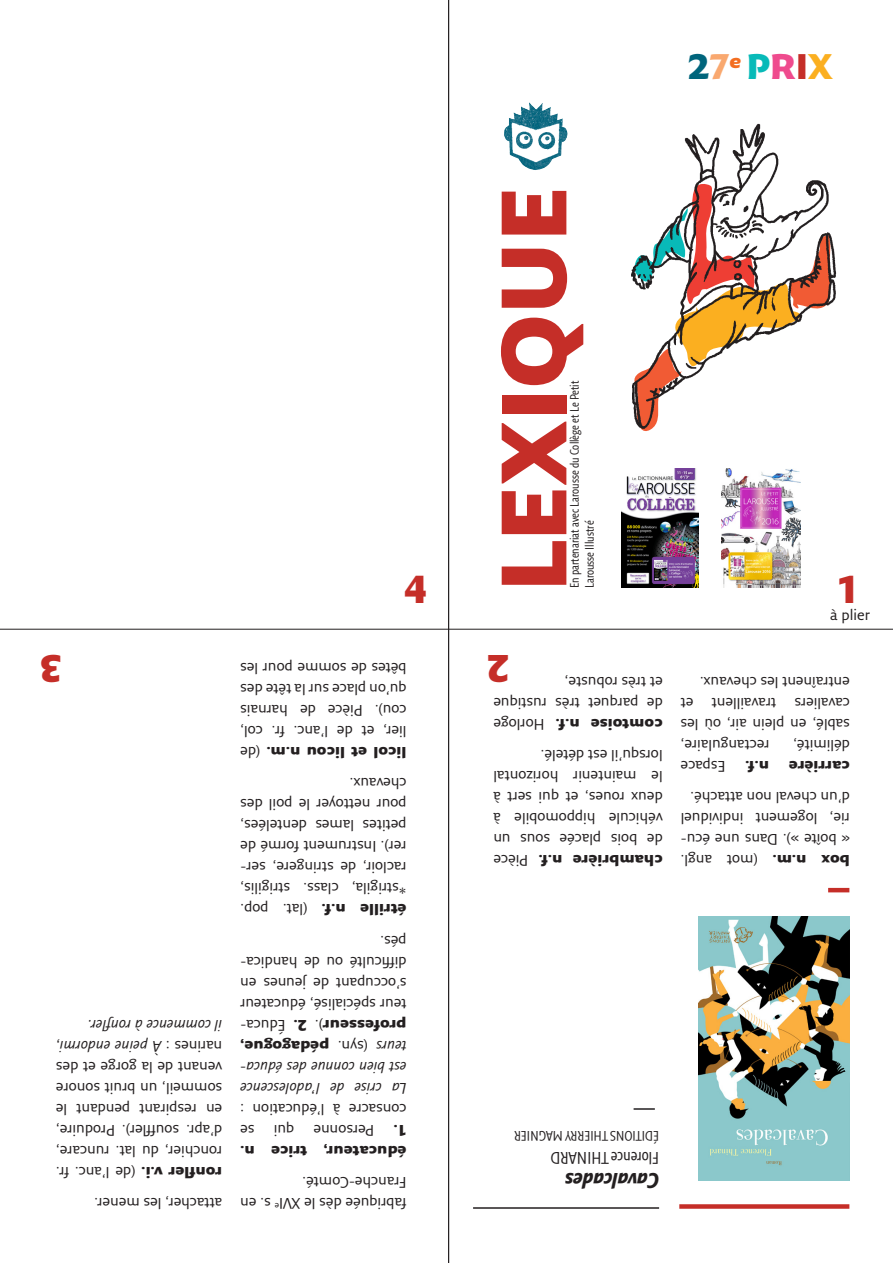
<style>
.page{position:relative;width:893px;height:1263px;background:#fff}
.page>*{position:absolute;margin:0;border:0;box-sizing:border-box;transform-origin:0 0}
.t1{font:900 90px "Fresco Sans Std";color:#c52e28}
.t2{font:900 37.5px "Fresco Sans Std";color:#c52e28}
.t3{font:900 34.65px "Fresco Inf Sans";color:#00657c}
.phrase{font:italic 700 21px "Fresco Sans Con";color:#231f20}
._3-LÉGENDE_VIGNETTE{font:16.5px "Fresco Sans Con";color:#231f20}
.t4{font:15px/21px "Fresco Sans Std";color:#231f20}
.t5{font:900 15px/21px "Fresco Sans Std";color:#231f20}
.t6{font:italic 15px "Fresco Sans Std";color:#231f20}
._3-LÉGENDE_VIGNETTE-2{font:13.5px "Fresco Sans Con";color:#231f20}
.t7{font:12px/15px "Fresco Sans Con";color:#231f20}
.s1{color:#f9a86f}
.s2{color:#08bab8}
.s3{color:#ef4b8e}
.s4{color:#c52e28}
.s5{color:#fbaf20}
.s6{font-weight:900}
.s7{font-style:italic}
.s8{font-weight:400}
</style>
<div class="page">
<svg style="left:521px;top:102px;width:9px;height:10px"></svg>
<img style="left:631px;top:123px;width:206px;height:308px">
<hr style="left:0;top:629px;width:893px;height:1px;background:#231f20">
<hr style="left:448px;top:0;width:1px;height:1263px;background:#231f20">
<hr style="left:634px;top:1108px;width:21px;height:2px;background:#231f20">
<hr style="left:473px;top:1207px;width:186px;height:2px;background:#231f20">
<img style="left:698px;top:916px;width:151px;height:264px">
<hr style="left:828px;top:888px;width:21px;height:4px;background:#c52e28">
<div style="left:679px;top:1204px;width:170px;height:5px;background:#c52e28"></div>
<img style="left:621px;top:469px;width:78px;height:119px">
<img style="left:721px;top:469px;width:79px;height:119px">
<p class="t3" style="left:688px;top:44px;width:146px">2<span class="s1">7</span><sup>e</sup> <span class="s2">P</span><span class="s3">R</span><span class="s4">I</span><span class="s5">X</span></p>
<p class="t2" style="left:404px;top:565px;width:24px">4</p>
<p class="t1" style="left:475px;top:592px;width:406px;rotate:-90deg">LEXIQUE</p>
<p class="t7" style="left:567px;top:588px;width:209px;rotate:-90deg">En partenariat avec Larousse du Collège et Le Petit<br>Larousse Illustré</p>
<p class="t2" style="left:62px;top:693px;width:24px;rotate:-180deg">3</p>
<p class="t2" style="left:509px;top:693px;width:24px;rotate:-180deg">2</p>
<p class="t4" style="left:407px;top:763px;width:168px;text-align:justify;rotate:-180deg"><span class="s6">licol et licou n.m.</span> (de lier, et de l’anc. fr. col, cou). Pièce de harnais qu’on place sur la tête des bêtes de somme pour les</p>
<p class="t4" style="left:663px;top:735px;width:171px;rotate:-180deg"><span class="s6">comtoise n.f.<br></span>de parquet très rustique et très robuste,</p>
<p class="t4" style="left:544px;top:735px;width:53px;rotate:-180deg">Horloge</p>
<p class="t4" style="left:663px;top:871px;width:171px;rotate:-180deg"><span class="s6">chambrière n.f.<br></span>de bois placée sous un véhicule hippomobile à deux roues, et qui sert à le maintenir horizontal lorsqu’il est dételé.</p>
<p class="t4" style="left:407px;top:920px;width:168px;rotate:-180deg"><span class="s6">étrille n.f.<br></span>*strigila, class. strigilis, racloir, de stringere, ser&shy;rer). Instrument formé de petites lames dentelées, pour nettoyer le poil des chevaux.</p>
<p class="t4" style="left:528px;top:871px;width:36px;rotate:-180deg">Pièce</p>
<p class="t4" style="left:307px;top:920px;width:69px;rotate:-180deg">(lat. pop.</p>
<p class="t4" style="left:222px;top:1183px;width:168px;text-align:justify;rotate:-180deg"><span class="s6">ronfler v.i.</span> (de l’anc. fr. ronchier, du lat. runcare, d’apr. souffler). Produire, en respirant pendant le sommeil, un bruit sonore venant de la gorge et des narines : <span class="s7">À peine endormi, il commence à ronfler.</span></p>
<p class="t4" style="left:222px;top:1214px;width:130px;rotate:-180deg">attacher, les mener.</p>
<p class="t4" style="left:407px;top:1036px;width:168px;rotate:-180deg"><span class="s6">professeur</span>).<br>teur spécialisé, éducateur s’occupant de jeunes en difficulté ou de handica&shy;pés.</p>
<p class="t4" style="left:285px;top:1036px;width:47px;rotate:-180deg">Éduca-</p>
<p class="t5" style="left:307px;top:1036px;width:15px;rotate:-180deg">2.</p>
<p class="t5" style="left:329px;top:1057px;width:91px;rotate:-180deg">pédagogue,</p>
<p class="t4" style="left:368px;top:1057px;width:32px;rotate:-180deg">(syn.</p>
<p class="t6" style="left:407px;top:1055px;width:32px;rotate:-180deg">teurs</p>
<p class="t6" style="left:407px;top:1076px;width:168px;rotate:-180deg">est bien connue des éduca-</p>
<p class="t6" style="left:407px;top:1097px;width:168px;rotate:-180deg">La crise de l’adolescence</p>
<p class="t4" style="left:407px;top:1120px;width:168px;rotate:-180deg">consacre à l’éducation :</p>
<p class="t4" style="left:294px;top:1141px;width:22px;rotate:-180deg">qui</p>
<p class="t4" style="left:255px;top:1141px;width:16px;rotate:-180deg">se</p>
<p class="t5" style="left:407px;top:1141px;width:15px;rotate:-180deg">1.</p>
<p class="t5" style="left:374px;top:1162px;width:135px;text-indent:-32px;rotate:-180deg">éducateur, trice n.<br><span class="s8">Personne</span></p>
<p class="t4" style="left:407px;top:1214px;width:168px;rotate:-180deg">fabriquée dès le XVI<sup>e</sup> s. en<br>Franche-Comté.</p>
<p class="_3-LÉGENDE_VIGNETTE-2" style="left:659px;top:1144px;width:146px;rotate:-180deg">ÉDITIONS THIERRY MAGNIER</p>
<p class="_3-LÉGENDE_VIGNETTE" style="left:659px;top:1168px;width:110px;rotate:-180deg">Florence THINARD</p>
<p class="phrase" style="left:659px;top:1193px;width:95px;rotate:-180deg">Cavalcades</p>
<p class="t2" style="left:837px;top:565px;width:24px">1</p>
<p class="t4" style="left:830px;top:604px;width:41px">à plier</p>
<p class="t4" style="left:850px;top:756px;width:171px;text-align:justify;text-indent:80px;rotate:-180deg">rectangulaire, sablé, en plein air, où les cavaliers travaillent et entraînent les chevaux.</p>
<p class="t4" style="left:850px;top:756px;width:58px;rotate:-180deg">délimité,</p>
<p class="t4" style="left:725px;top:777px;width:46px;rotate:-180deg">Espace</p>
<p class="t5" style="left:850px;top:777px;width:62px;rotate:-180deg">carrière</p>
<p class="t5" style="left:769px;top:777px;width:25px;rotate:-180deg">n.f.</p>
<p class="t4" style="left:850px;top:871px;width:171px;rotate:-180deg"><span class="s6">box n.m.<br></span>« boîte »). Dans une écu&shy;rie, logement individuel d’un cheval non attaché.</p>
<p class="t4" style="left:758px;top:871px;width:79px;rotate:-180deg">(mot angl.</p>
</div>
